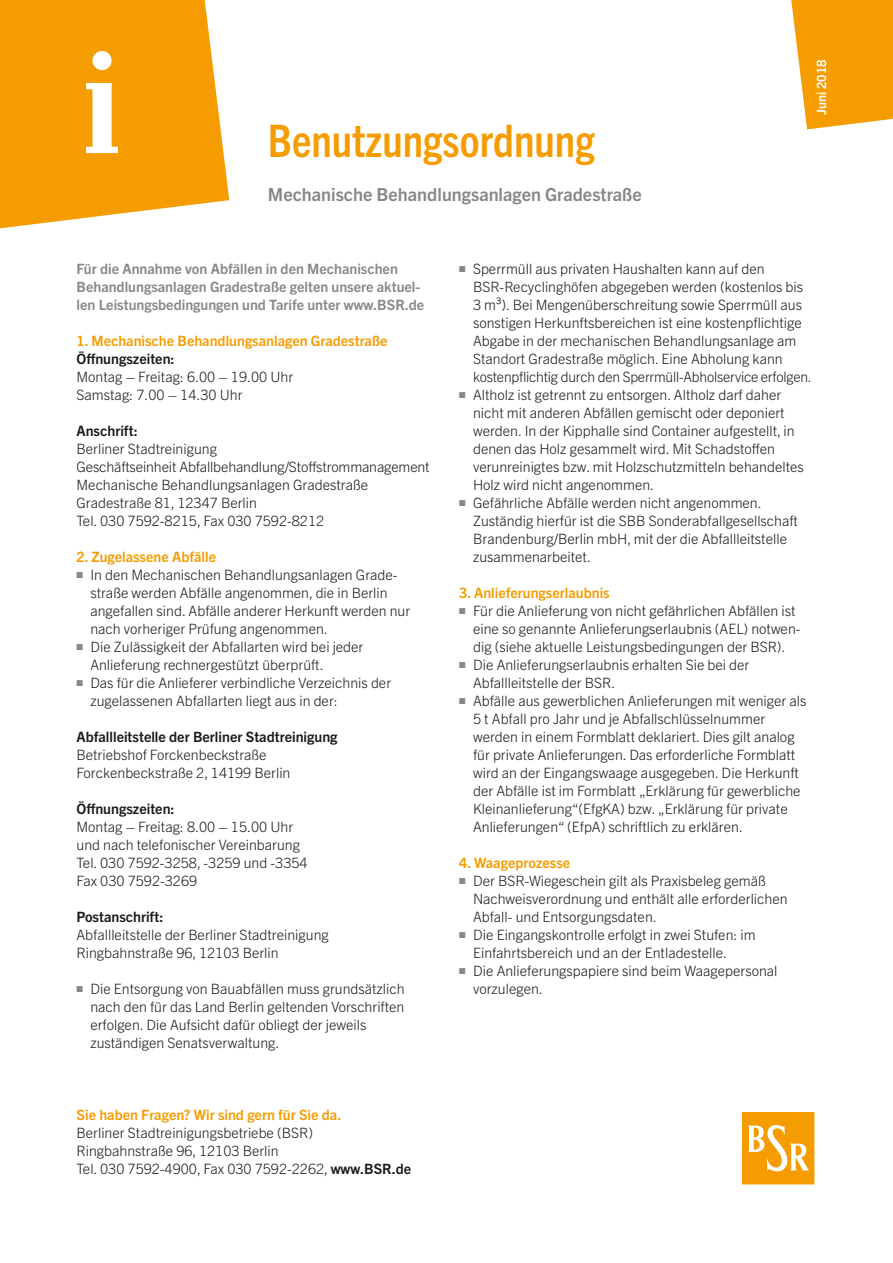
<style>
.page{position:relative;width:893px;height:1263px;background:#fff}
.page>*{position:absolute;margin:0;border:0;box-sizing:border-box;transform-origin:0 0}
._01_Headline_variabel_optimal_30pt{font:700 condensed 45px "Trade Gothic Next LT Pro";color:#f59c00}
._02_Subline{font:700 18px "Trade Gothic Next LT Pro";color:#878786}
._05_Copy{font:300 14.25px/18px "Trade Gothic Next LT Pro";color:#1a1a18}
._03_Copy_Headline{font:700 14.25px/18px "Trade Gothic Next LT Pro";color:#878786}
.Nummerische_Liste{font:700 14.25px "Trade Gothic Next LT Pro";color:#f59c00}
.t1{font:700 14.25px "Trade Gothic Next LT Pro";color:#1a1a18}
._06_Stand_mind_8pt{font:700 12.75px "Trade Gothic Next LT Pro";color:#fff}
.s1{color:#878786}
.s2{font-weight:700}
</style>
<div class="page">
<svg style="left:742px;top:1112px;width:73px;height:73px;background:#f6ae2f"></svg>
<svg style="left:791px;top:0;width:102px;height:130px;background:#f6a820"></svg>
<svg style="left:0;top:0;width:230px;height:229px;background:#f6a71d"></svg>
<div style="left:92px;top:51px;width:20px;height:19px;background:#fff;border-radius:50%"></div>
<svg style="left:86px;top:83px;width:32px;height:70px"></svg>
<h1 class="_01_Headline_variabel_optimal_30pt" style="left:268px;top:110px;width:328px">Benutzungsordnung</h1>
<p class="_02_Subline" style="left:268px;top:181px;width:375px">Mechanische Behandlungsanlagen Gradestraße</p>
<p class="_06_Stand_mind_8pt" style="left:813px;top:115px;width:57px;rotate:-90deg">Juni 2018</p>
<p class="_03_Copy_Headline" style="left:77px;top:258px;width:349px">Für die Annahme von Abfällen in den Mechanischen<br>Behandlungsanlagen Gradestraße gelten unsere aktuel&shy;len Leistungsbedingungen und Tarife unter www.BSR.de</p>
<h2 class="Nummerische_Liste" style="left:77px;top:330px;width:312px">1. Mechanische Behandlungsanlagen Gradestraße</h2>
<h3 class="t1" style="left:77px;top:348px;width:100px">Öffnungszeiten:</h3>
<p class="_05_Copy" style="left:77px;top:366px;width:218px">Montag – Freitag: 6.00 – 19.00 Uhr</p>
<p class="_05_Copy" style="left:77px;top:384px;width:168px">Samstag: 7.00 – 14.30 Uhr</p>
<h3 class="t1" style="left:77px;top:420px;width:63px">Anschrift:</h3>
<p class="_05_Copy" style="left:77px;top:438px;width:142px">Berliner Stadtreinigung</p>
<p class="_05_Copy" style="left:77px;top:456px;width:355px">Geschäftseinheit Abfallbehandlung/Stoffstrommanagement</p>
<p class="_05_Copy" style="left:77px;top:474px;width:293px">Mechanische Behandlungsanlagen Gradestraße</p>
<p class="_05_Copy" style="left:77px;top:492px;width:182px">Gradestraße 81, 12347 Berlin</p>
<p class="_05_Copy" style="left:77px;top:510px;width:249px">Tel. 030 7592-8215, Fax 030 7592-8212</p>
<h2 class="Nummerische_Liste" style="left:77px;top:546px;width:141px">2. Zugelassene Abfälle</h2>
<p class="_05_Copy" style="left:90px;top:564px;width:321px;text-indent:-14px"><span class="s1">■</span> In den Mechanischen Behandlungsanlagen Grade&shy;straße werden Abfälle angenommen, die in Berlin angefallen sind. Abfälle anderer Herkunft werden nur nach vorheriger Prüfung angenommen.</p>
<p class="_05_Copy" style="left:90px;top:636px;width:275px;text-indent:-14px"><span class="s1">■</span> Die Zulässigkeit der Abfallarten wird bei jeder<br>Anlieferung rechnergestützt überprüft.</p>
<p class="_05_Copy" style="left:90px;top:672px;width:302px;text-indent:-14px"><span class="s1">■</span> Das für die Anlieferer verbindliche Verzeichnis der zugelassenen Abfallarten liegt aus in der:</p>
<h3 class="t1" style="left:77px;top:726px;width:262px">Abfallleitstelle der Berliner Stadtreinigung</h3>
<p class="_05_Copy" style="left:77px;top:744px;width:192px">Betriebshof Forckenbeckstraße</p>
<p class="_05_Copy" style="left:77px;top:762px;width:215px">Forckenbeckstraße 2, 14199 Berlin</p>
<h3 class="t1" style="left:77px;top:798px;width:100px">Öffnungszeiten:</h3>
<p class="_05_Copy" style="left:77px;top:816px;width:225px">Montag – Freitag: 8.00 – 15.00 Uhr und nach telefonischer Vereinbarung</p>
<p class="_05_Copy" style="left:77px;top:852px;width:233px">Tel. 030 7592-3258, -3259 und -3354</p>
<p class="_05_Copy" style="left:77px;top:870px;width:122px">Fax 030 7592-3269</p>
<h3 class="t1" style="left:77px;top:906px;width:88px">Postanschrift:</h3>
<p class="_05_Copy" style="left:77px;top:924px;width:254px">Abfallleitstelle der Berliner Stadtreinigung</p>
<p class="_05_Copy" style="left:77px;top:942px;width:204px">Ringbahnstraße 96, 12103 Berlin</p>
<p class="_05_Copy" style="left:90px;top:978px;width:316px;text-indent:-14px"><span class="s1">■</span> Die Entsorgung von Bauabfällen muss grundsätzlich nach den für das Land Berlin geltenden Vorschriften erfolgen. Die Aufsicht dafür obliegt der jeweils zuständigen Senatsverwaltung.</p>
<p class="Nummerische_Liste" style="left:77px;top:1104px;width:266px">Sie haben Fragen? Wir sind gern für Sie da.</p>
<p class="_05_Copy" style="left:77px;top:1122px;width:336px">Berliner Stadtreinigungsbetriebe (BSR)<br>Ringbahnstraße 96, 12103 Berlin<br>Tel. 030 7592-4900, Fax 030 7592-2262, <span class="s2">www.BSR.de</span></p>
<p class="_05_Copy" style="left:473px;top:258px;width:340px;text-indent:-14px"><span class="s1">■</span> Sperrmüll aus privaten Haushalten kann auf den BSR-Recyclinghöfen abgegeben werden (kostenlos bis 3 m³). Bei Mengenüberschreitung sowie Sperrmüll aus sonstigen Herkunftsbereichen ist eine kostenpflichtige Abgabe in der mechanischen Behandlungsanlage am Standort Gradestraße möglich. Eine Abholung kann kostenpflichtig durch den Sperrmüll-Abholservice erfolgen.</p>
<p class="_05_Copy" style="left:473px;top:384px;width:332px;text-indent:-14px"><span class="s1">■</span> Altholz ist getrennt zu entsorgen. Altholz darf daher nicht mit anderen Abfällen gemischt oder deponiert werden. In der Kipphalle sind Container aufgestellt, in denen das Holz gesammelt wird. Mit Schadstoffen verunreinigtes bzw. mit Holzschutzmitteln behandeltes Holz wird nicht angenommen.</p>
<p class="_05_Copy" style="left:473px;top:492px;width:326px;text-indent:-14px"><span class="s1">■</span> Gefährliche Abfälle werden nicht angenommen.<br>Zuständig hierfür ist die SBB Sonderabfallgesellschaft Brandenburg/Berlin mbH, mit der die Abfallleitstelle zusammenarbeitet.</p>
<h2 class="Nummerische_Liste" style="left:459px;top:582px;width:152px">3. Anlieferungserlaubnis</h2>
<p class="_05_Copy" style="left:473px;top:600px;width:329px;text-indent:-14px"><span class="s1">■</span> Für die Anlieferung von nicht gefährlichen Abfällen ist eine so genannte Anlieferungserlaubnis (AEL) notwen&shy;dig (siehe aktuelle Leistungsbedingungen der BSR).</p>
<p class="_05_Copy" style="left:473px;top:654px;width:278px;text-indent:-14px"><span class="s1">■</span> Die Anlieferungserlaubnis erhalten Sie bei der<br>Abfallleitstelle der BSR.</p>
<p class="_05_Copy" style="left:473px;top:690px;width:335px;text-indent:-14px"><span class="s1">■</span> Abfälle aus gewerblichen Anlieferungen mit weniger als 5 t Abfall pro Jahr und je Abfallschlüsselnummer werden in einem Formblatt deklariert. Dies gilt analog für private Anlieferungen. Das erforderliche Formblatt wird an der Eingangswaage ausgegeben. Die Herkunft der Abfälle ist im Formblatt „Erklärung für gewerbliche Kleinanlieferung“(EfgKA) bzw. „Erklärung für private Anlieferungen“ (EfpA) schriftlich zu erklären.</p>
<h2 class="Nummerische_Liste" style="left:459px;top:852px;width:113px">4. Waageprozesse</h2>
<p class="_05_Copy" style="left:473px;top:870px;width:316px;text-indent:-14px"><span class="s1">■</span> Der BSR-Wiegeschein gilt als Praxisbeleg gemäß<br>Nachweisverordnung und enthält alle erforderlichen<br>Abfall- und Entsorgungsdaten.</p>
<p class="_05_Copy" style="left:473px;top:924px;width:284px;text-indent:-14px"><span class="s1">■</span> Die Eingangskontrolle erfolgt in zwei Stufen: im<br>Einfahrtsbereich und an der Entladestelle.</p>
<p class="_05_Copy" style="left:473px;top:960px;width:306px;text-indent:-14px"><span class="s1">■</span> Die Anlieferungspapiere sind beim Waagepersonal vorzulegen.</p>
</div>
